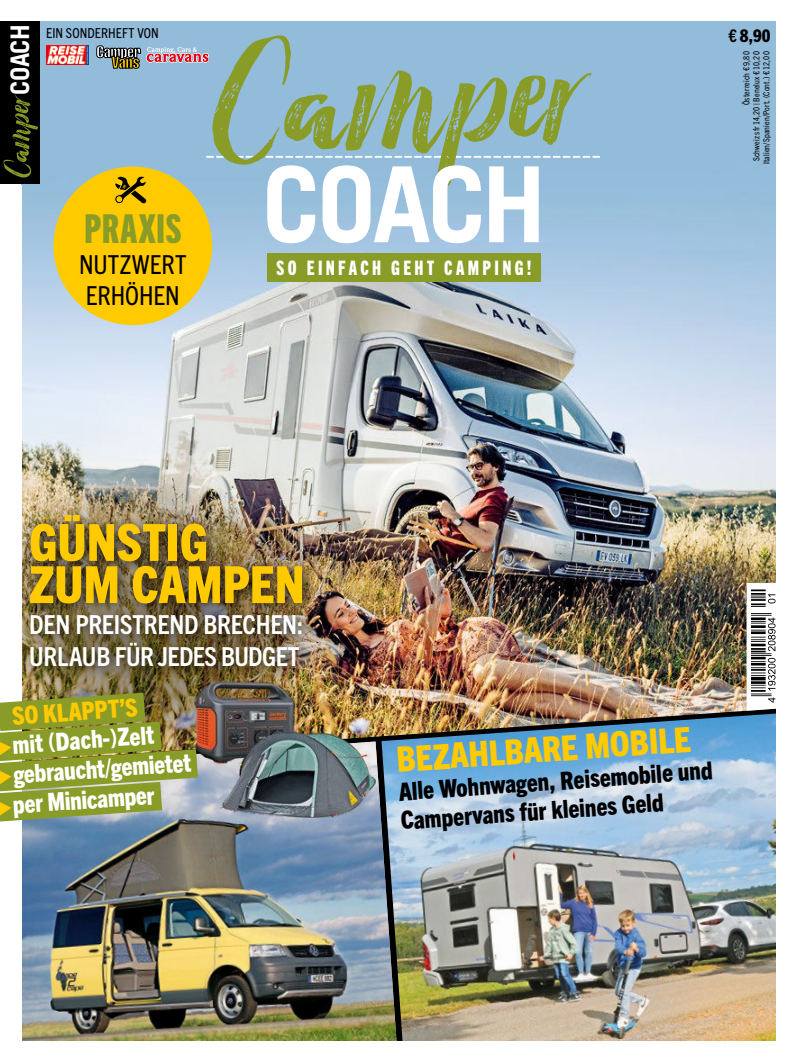
<style>
.page{position:relative;width:798px;height:1063px;background:#fff}
.page>*{position:absolute;margin:0;border:0;box-sizing:border-box;transform-origin:0 0}
.t1{font:700 105px "Trade Gothic LT Std";letter-spacing:-.03em;color:#fff}
.t2{font:800 condensed 51.25px/42.1px "Trade Gothic Next LT Pro";color:#ffca00}
.t3{font:40px "Trade Gothic Next LT Pro Hv Cm";letter-spacing:.025em;color:#899c28}
.t4{font:800 condensed 35px "Trade Gothic Next LT Pro";color:#ffca00}
.t5{font:700 condensed 26.25px/31.2px "Trade Gothic Next LT Pro";letter-spacing:-.01em;color:#fff}
.t6{font:condensed 26.25px/31.2px "Trade Gothic Next LT Pro";color:#000}
.t7{font:700 25.62px "Trade Gothic LT Std";letter-spacing:-.02em;color:#fff}
.t8{font:800 condensed 25px/28.8px "Trade Gothic Next LT Pro";color:#000}
.t9{font:800 condensed 25px/30px "Trade Gothic Next LT Pro";color:#fff}
.t10{font:800 condensed 25px "Trade Gothic Next LT Pro";color:#ffca00}
.t11{font:20px "Trade Gothic Next LT Pro Hv Cm";letter-spacing:.165em;color:#fff}
.t12{font:800 condensed 17.5px "Trade Gothic Next LT Pro";color:#000}
.t13{font:condensed 13.75px "Trade Gothic Next LT Pro";letter-spacing:.01em;color:#000}
.t14{font:condensed 8.5px/10px "Trade Gothic Next LT Pro";letter-spacing:.015em;color:#000;text-align:right}
.s1{font-weight:700}
</style>
<div class="page">
<img style="left:22px;top:364px;width:754px;height:343px">
<svg style="left:21px;top:21px;width:755px;height:343px;background:#a3c1d7"></svg>
<svg style="left:26px;top:570px;width:317px;height:200px"></svg>
<img style="left:22px;top:473px;width:301px;height:245px">
<img style="left:22px;top:742px;width:359px;height:299px">
<img style="left:381px;top:712px;width:395px;height:329px">
<img style="left:185px;top:680px;width:121px;height:86px">
<img style="left:212px;top:718px;width:168px;height:108px">
<svg style="left:96px;top:46px;width:113px;height:22px;background:#9a939b"></svg>
<img style="left:46px;top:46px;width:42px;height:18px">
<div style="left:267px;top:254px;width:273px;height:28px;background:#899c28"></div>
<div style="left:0;top:21px;width:39px;height:163px;background:#000"></div>
<svg style="left:206px;top:156px;width:393px;height:2px"></svg>
<svg style="left:212px;top:35px;width:379px;height:151px;background:#91b5b5"></svg>
<svg style="left:4px;top:95px;width:34px;height:83px"></svg>
<div style="left:53px;top:167px;width:159px;height:158px;background:#ffca00;border-radius:50%"></div>
<div style="left:21px;top:506px;width:295px;height:174px;background:#000;opacity:.75"></div>
<img style="left:0;top:693px;width:198px;height:129px">
<svg style="left:746px;top:583px;width:30px;height:128px"></svg>
<svg style="left:114px;top:176px;width:33px;height:28px"></svg>
<h3 class="t7" style="left:5px;top:95px;width:72px;rotate:-90deg">COACH</h3>
<h3 class="t13" style="left:46px;top:26px;width:114px">EIN SONDERHEFT VON</h3>
<h3 class="t3" style="left:84px;top:205px;width:99px">PRAXIS</h3>
<h3 class="t6" style="left:79px;top:249px;width:109px">NUTZWERT<br>ERHÖHEN</h3>
<h1 class="t1" style="left:262px;top:145px;width:285px">COACH</h1>
<h3 class="t11" style="left:276px;top:257px;width:256px">SO EINFACH GEHT CAMPING!</h3>
<h3 class="t12" style="left:728px;top:26px;width:44px"><span class="s1">€</span> 8,90</h3>
<p class="t14" style="left:741px;top:164px;width:115px;rotate:-90deg">Österreich € 9,80<br>Schweiz sfr 14,20 | Benelux € 10,20<br>Italien/Spanien/Port. (Cont.) € 12,00</p>
<h2 class="t2" style="left:29px;top:522px;width:277px">GÜNSTIG<br>ZUM CAMPEN</h2>
<h3 class="t5" style="left:29px;top:610px;width:275px">DEN PREISTREND BRECHEN:<br>URLAUB FÜR JEDES BUDGET</h3>
<h3 class="t10" style="left:11px;top:703px;width:127px;rotate:-4deg">SO KLAPPT’S</h3>
<h3 class="t9" style="left:8px;top:730px;width:182px;rotate:-4deg">mit (Dach-)Zelt gebraucht/gemietet per Minicamper</h3>
<h3 class="t4" style="left:395px;top:741px;width:296px;rotate:-4deg">BEZAHLBARE MOBILE</h3>
<h3 class="t8" style="left:397px;top:778px;width:316px;rotate:-4deg">Alle Wohnwagen, Reisemobile und<br>Campervans für kleines Geld</h3>
</div>
